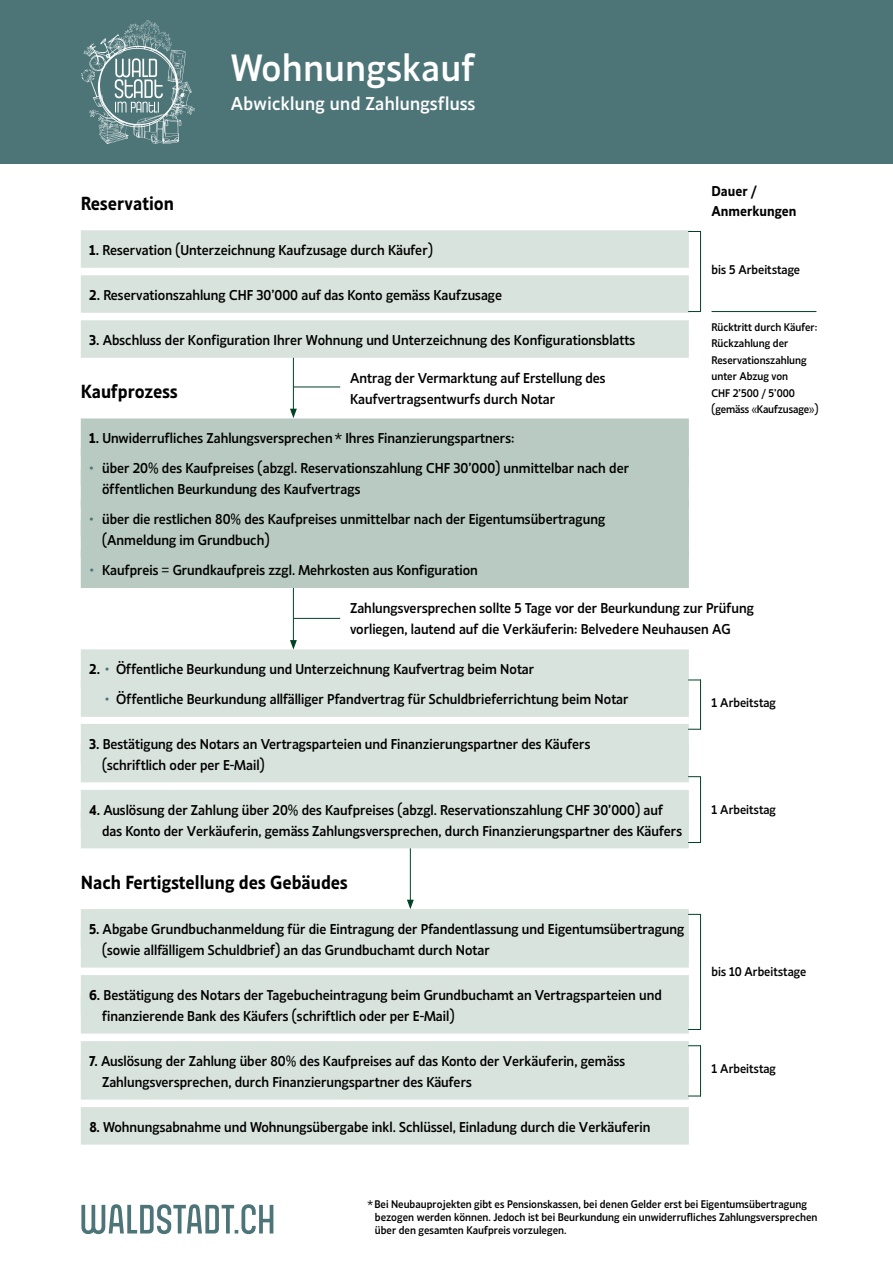
<style>
.page{position:relative;width:893px;height:1263px;background:#fff}
.page>*{position:absolute;margin:0;border:0;box-sizing:border-box;transform-origin:0 0}
.t1{font:36px "Ligurino Rg";letter-spacing:.02em;color:#fff}
.t2{font:700 18px "Ligurino Rg";color:#000}
.t3{font:17.7px "Ligurino Rg";letter-spacing:.02em;color:#fff}
.t4{font:13.5px/21px "Ligurino Rg";color:#000}
.t5{font:700 13.5px/19.5px "Ligurino Rg";color:#000}
.t6{font:12px "Ligurino Rg";color:#000}
.t7{font:10.5px/16.5px "Ligurino Rg";color:#000}
.s1{font-weight:700}
.s2{color:#4d7578}
</style>
<div class="page">
<div style="left:81px;top:909px;width:608px;height:37px;background:#d9e3de"></div>
<div style="left:81px;top:930px;width:608px;height:37px;background:#d9e3de"></div>
<div style="left:81px;top:975px;width:608px;height:37px;background:#d9e3de"></div>
<div style="left:81px;top:996px;width:608px;height:37px;background:#d9e3de"></div>
<div style="left:81px;top:1041px;width:608px;height:37px;background:#d9e3de"></div>
<div style="left:81px;top:1062px;width:608px;height:37px;background:#d9e3de"></div>
<div style="left:81px;top:1107px;width:608px;height:37px;background:#d9e3de"></div>
<hr style="left:410px;top:848px;width:1px;height:54px;background:#004226">
<svg style="left:407px;top:900px;width:7px;height:9px"></svg>
<div style="left:81px;top:649px;width:608px;height:38px;background:#d9e3de"></div>
<div style="left:81px;top:679px;width:608px;height:38px;background:#d9e3de"></div>
<div style="left:81px;top:724px;width:608px;height:37px;background:#d9e3de"></div>
<div style="left:81px;top:745px;width:608px;height:37px;background:#d9e3de"></div>
<div style="left:81px;top:790px;width:608px;height:37px;background:#d9e3de"></div>
<div style="left:81px;top:811px;width:608px;height:37px;background:#d9e3de"></div>
<hr style="left:293px;top:588px;width:1px;height:54px;background:#004226">
<svg style="left:290px;top:640px;width:7px;height:9px"></svg>
<hr style="left:293px;top:618px;width:47px;height:1px;background:#004226">
<div style="left:81px;top:418px;width:608px;height:38px;background:#b8cac2"></div>
<div style="left:81px;top:448px;width:608px;height:38px;background:#b8cac2"></div>
<div style="left:81px;top:469px;width:608px;height:38px;background:#b8cac2"></div>
<div style="left:81px;top:499px;width:608px;height:38px;background:#b8cac2"></div>
<div style="left:81px;top:520px;width:608px;height:38px;background:#b8cac2"></div>
<div style="left:81px;top:550px;width:608px;height:38px;background:#b8cac2"></div>
<hr style="left:293px;top:356px;width:1px;height:55px;background:#004226">
<svg style="left:290px;top:409px;width:7px;height:9px"></svg>
<div style="left:0;top:0;width:893px;height:164px;background:#4d7578"></div>
<div style="left:81px;top:230px;width:608px;height:38px;background:#d9e3de"></div>
<div style="left:81px;top:275px;width:608px;height:38px;background:#d9e3de"></div>
<div style="left:81px;top:320px;width:608px;height:38px;background:#d9e3de"></div>
<hr style="left:293px;top:387px;width:47px;height:1px;background:#004226">
<hr style="left:711px;top:311px;width:105px;height:1px;background:#004226">
<svg style="left:688px;top:231px;width:12px;height:1px"></svg>
<svg style="left:688px;top:311px;width:12px;height:1px"></svg>
<hr style="left:700px;top:231px;width:1px;height:81px;background:#004226">
<svg style="left:688px;top:680px;width:12px;height:1px"></svg>
<svg style="left:688px;top:729px;width:12px;height:1px"></svg>
<hr style="left:700px;top:680px;width:1px;height:50px;background:#004226">
<svg style="left:688px;top:776px;width:13px;height:1px"></svg>
<svg style="left:688px;top:842px;width:12px;height:1px"></svg>
<hr style="left:700px;top:777px;width:1px;height:66px;background:#004226">
<svg style="left:688px;top:1045px;width:12px;height:1px"></svg>
<svg style="left:688px;top:1096px;width:13px;height:1px"></svg>
<hr style="left:700px;top:1045px;width:1px;height:51px;background:#004226">
<svg style="left:688px;top:914px;width:12px;height:1px"></svg>
<svg style="left:688px;top:1029px;width:12px;height:1px"></svg>
<hr style="left:700px;top:914px;width:1px;height:116px;background:#004226">
<svg style="left:81px;top:1204px;width:192px;height:30px"></svg>
<img style="left:81px;top:20px;width:113px;height:123px">
<h1 class="t1" style="left:231px;top:38px;width:246px">Wohnungskauf</h1>
<h3 class="t3" style="left:231px;top:89px;width:246px">Abwicklung und Zahlungsfluss</h3>
<h2 class="t2" style="left:81px;top:189px;width:95px">Reservation</h2>
<p class="t4" style="left:89px;top:238px;width:345px"><span class="s1">1.</span> Reservation (Unterzeichnung Kaufzusage durch Käufer)</p>
<p class="t4" style="left:89px;top:283px;width:414px"><span class="s1">2.</span> Reservationszahlung CHF 30’000 auf das Konto gemäss Kaufzusage</p>
<p class="t4" style="left:89px;top:328px;width:547px"><span class="s1">3.</span> Abschluss der Konfiguration Ihrer Wohnung und Unterzeichnung des Konfigurationsblatts</p>
<p class="t4" style="left:350px;top:366px;width:257px">Antrag der Vermarktung auf Erstellung des<br>Kaufvertragsentwurfs durch Notar</p>
<h2 class="t2" style="left:81px;top:377px;width:99px">Kaufprozess</h2>
<p class="t4" style="left:89px;top:426px;width:427px"><span class="s1">1.</span> Unwiderrufliches Zahlungsversprechen * Ihres Finanzierungspartners:</p>
<p class="t4" style="left:102px;top:456px;width:528px;text-indent:-13px"><span class="s2">•</span> über 20% des Kaufpreises (abzgl. Reservationszahlung CHF 30’000) unmittelbar nach der öffentlichen Beurkundung des Kaufvertrags</p>
<p class="t4" style="left:102px;top:507px;width:505px;text-indent:-13px"><span class="s2">•</span> über die restlichen 80% des Kaufpreises unmittelbar nach der Eigentumsübertragung (Anmeldung im Grundbuch)</p>
<p class="t4" style="left:89px;top:558px;width:390px"><span class="s2">•</span> Kaufpreis = Grundkaufpreis zzgl. Mehrkosten aus Konfiguration</p>
<p class="t5" style="left:711px;top:180px;width:87px">Dauer /<br>Anmerkungen</p>
<p class="t6" style="left:711px;top:260px;width:90px">bis 5 Arbeitstage</p>
<p class="t7" style="left:711px;top:318px;width:108px">Rücktritt durch Käufer:<br>Rückzahlung der<br>Reservationszahlung unter Abzug von<br>CHF 2’500 / 5’000 (gemäss «Kaufzusage»)</p>
<p class="t4" style="left:350px;top:596px;width:405px">Zahlungsversprechen sollte 5 Tage vor der Beurkundung zur Prüfung vorliegen, lautend auf die Verkäuferin: Belvedere Neuhausen AG</p>
<p class="t4" style="left:89px;top:657px;width:446px"><span class="s1">2.</span> <span class="s2">•</span> Öffentliche Beurkundung und Unterzeichnung Kaufvertrag beim Notar</p>
<p class="t4" style="left:105px;top:687px;width:525px"><span class="s2">•</span> Öffentliche Beurkundung allfälliger Pfandvertrag für Schuldbrieferrichtung beim Notar</p>
<p class="t4" style="left:102px;top:732px;width:490px;text-indent:-13px"><span class="s1">3.</span> Bestätigung des Notars an Vertragsparteien und Finanzierungspartner des Käufers (schriftlich oder per E-Mail)</p>
<p class="t4" style="left:102px;top:797px;width:581px;text-indent:-13px"><span class="s1">4.</span> Auslösung der Zahlung über 20% des Kaufpreises (abzgl. Reservationszahlung CHF 30’000) auf das Konto der Verkäuferin, gemäss Zahlungsversprechen, durch Finanzierungspartner des Käufers</p>
<h2 class="t2" style="left:81px;top:867px;width:269px">Nach Fertigstellung des Gebäudes</h2>
<p class="t4" style="left:102px;top:917px;width:584px;text-indent:-13px"><span class="s1">5.</span> Abgabe Grundbuchanmeldung für die Eintragung der Pfandentlassung und Eigentumsübertragung (sowie allfälligem Schuldbrief) an das Grundbuchamt durch Notar</p>
<p class="t4" style="left:102px;top:983px;width:561px;text-indent:-13px"><span class="s1">6.</span> Bestätigung des Notars der Tagebucheintragung beim Grundbuchamt an Vertragsparteien und finanzierende Bank des Käufers (schriftlich oder per E-Mail)</p>
<p class="t4" style="left:102px;top:1049px;width:524px;text-indent:-13px"><span class="s1">7.</span> Auslösung der Zahlung über 80% des Kaufpreises auf das Konto der Verkäuferin, gemäss<br>Zahlungsversprechen, durch Finanzierungspartner des Käufers</p>
<p class="t4" style="left:89px;top:1115px;width:563px"><span class="s1">8.</span> Wohnungsabnahme und Wohnungsübergabe inkl. Schlüssel, Einladung durch die Verkäuferin</p>
<p class="t6" style="left:711px;top:693px;width:66px">1 Arbeitstag</p>
<p class="t6" style="left:711px;top:800px;width:66px">1 Arbeitstag</p>
<p class="t6" style="left:711px;top:962px;width:96px">bis 10 Arbeitstage</p>
<p class="t6" style="left:711px;top:1059px;width:66px">1 Arbeitstag</p>
<p class="t7" style="left:375px;top:1197px;width:444px;line-height:12.6px;text-indent:-8px">*Bei Neubauprojekten gibt es Pensionskassen, bei denen Gelder erst bei Eigentumsübertragung bezogen werden können. Jedoch ist bei Beurkundung ein unwiderrufliches Zahlungsversprechen über den gesamten Kaufpreis vorzulegen.</p>
</div>
